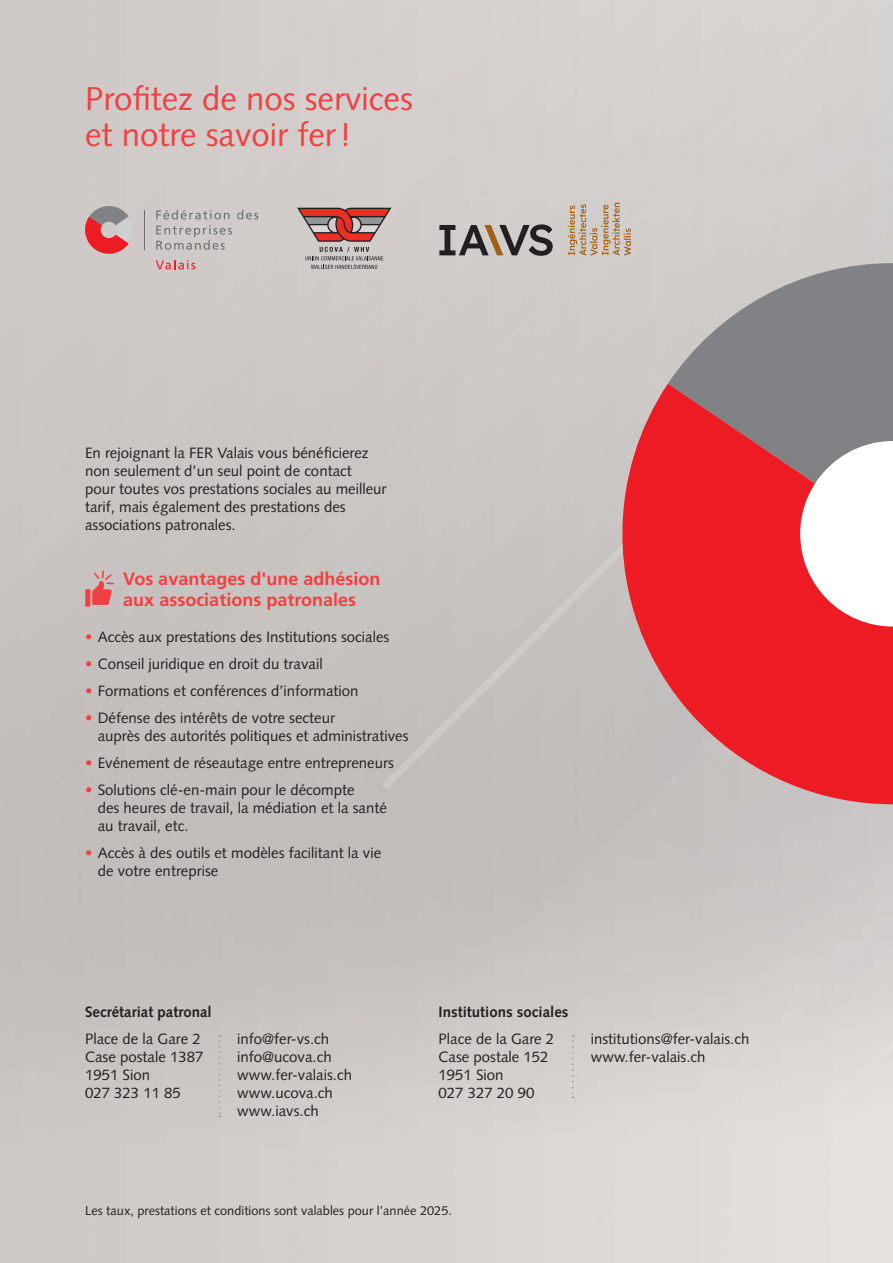
<style>
.page{position:relative;width:893px;height:1263px;background:#fff}
.page>*{position:absolute;margin:0;border:0;box-sizing:border-box;transform-origin:0 0}
.t1{font:33px/36px "Syntax LT Std";color:#ef4042}
.t2{font:700 18px/21px "Frutiger LT Std";color:#ef4042}
.t3{font:15px/18px "Syntax LT Std";color:#231f20}
.t4{font:700 15px "Syntax LT Std";color:#231f20}
.t5{font:12.75px "Syntax LT Std";color:#231f20}
.s1{color:#ef4042}
</style>
<div class="page">
<img style="left:0;top:0;width:893px;height:1263px">
<svg style="left:85px;top:206px;width:48px;height:48px"></svg>
<svg style="left:156px;top:260px;width:39px;height:9px"></svg>
<svg style="left:156px;top:210px;width:102px;height:9px"></svg>
<svg style="left:156px;top:225px;width:76px;height:25px"></svg>
<hr style="left:144px;top:210px;width:1px;height:40px;background:#6d6e70">
<svg style="left:297px;top:208px;width:94px;height:61px"></svg>
<svg style="left:439px;top:224px;width:114px;height:32px"></svg>
<svg style="left:567px;top:203px;width:64px;height:53px"></svg>
<div style="left:85px;top:589px;width:5px;height:18px;background:#ef4042"></div>
<svg style="left:92px;top:570px;width:22px;height:35px"></svg>
<svg style="left:218px;top:1035px;width:2px;height:82px"></svg>
<svg style="left:572px;top:1035px;width:2px;height:63px"></svg>
<svg style="left:668px;top:263px;width:225px;height:121px;fill:#808285"></svg>
<svg style="left:622px;top:384px;width:271px;height:420px;fill:#ed1c24"></svg>
<h1 class="t1" style="left:85px;top:82px;width:329px">Profitez de nos services et notre savoir fer !</h1>
<p class="t3" style="left:85px;top:444px;width:303px">En rejoignant la FER Valais vous bénéficierez non seulement d’un seul point de contact<br>pour toutes vos prestations sociales au meilleur tarif, mais également des prestations des associations patronales.</p>
<p class="t2" style="left:123px;top:569px;width:259px">Vos avantages d'une adhésion aux associations patronales</p>
<p class="t3" style="left:85px;top:629px;width:306px"><span class="s1">•</span> Accès aux prestations des Institutions sociales</p>
<p class="t3" style="left:85px;top:656px;width:239px"><span class="s1">•</span> Conseil juridique en droit du travail</p>
<p class="t3" style="left:85px;top:683px;width:275px"><span class="s1">•</span> Formations et conférences d’information</p>
<p class="t3" style="left:98px;top:710px;width:312px;text-indent:-13px"><span class="s1">•</span> Défense des intérêts de votre secteur<br>auprès des autorités politiques et administratives</p>
<p class="t3" style="left:85px;top:755px;width:310px"><span class="s1">•</span> Evénement de réseautage entre entrepreneurs</p>
<p class="t3" style="left:98px;top:782px;width:291px;text-indent:-13px"><span class="s1">•</span> Solutions clé-en-main pour le décompte<br>des heures de travail, la médiation et la santé au travail, etc.</p>
<p class="t3" style="left:98px;top:845px;width:285px;text-indent:-13px"><span class="s1">•</span> Accès à des outils et modèles facilitant la vie de votre entreprise</p>
<p class="t4" style="left:85px;top:1005px;width:128px">Secrétariat patronal</p>
<p class="t3" style="left:85px;top:1031px;width:120px">Place de la Gare 2<br>Case postale 1387<br>1951 Sion<br>027 323 11 85</p>
<p class="t3" style="left:237px;top:1031px;width:116px">info@fer-vs.ch info@ucova.ch www.fer-valais.ch www.ucova.ch www.iavs.ch</p>
<p class="t4" style="left:438px;top:1005px;width:131px">Institutions sociales</p>
<p class="t3" style="left:438px;top:1031px;width:117px">Place de la Gare 2<br>Case postale 152<br>1951 Sion<br>027 327 20 90</p>
<p class="t3" style="left:591px;top:1031px;width:160px">institutions@fer-valais.ch www.fer-valais.ch</p>
<p class="t5" style="left:85px;top:1205px;width:368px">Les taux, prestations et conditions sont valables pour l’année 2025.</p>
</div>
